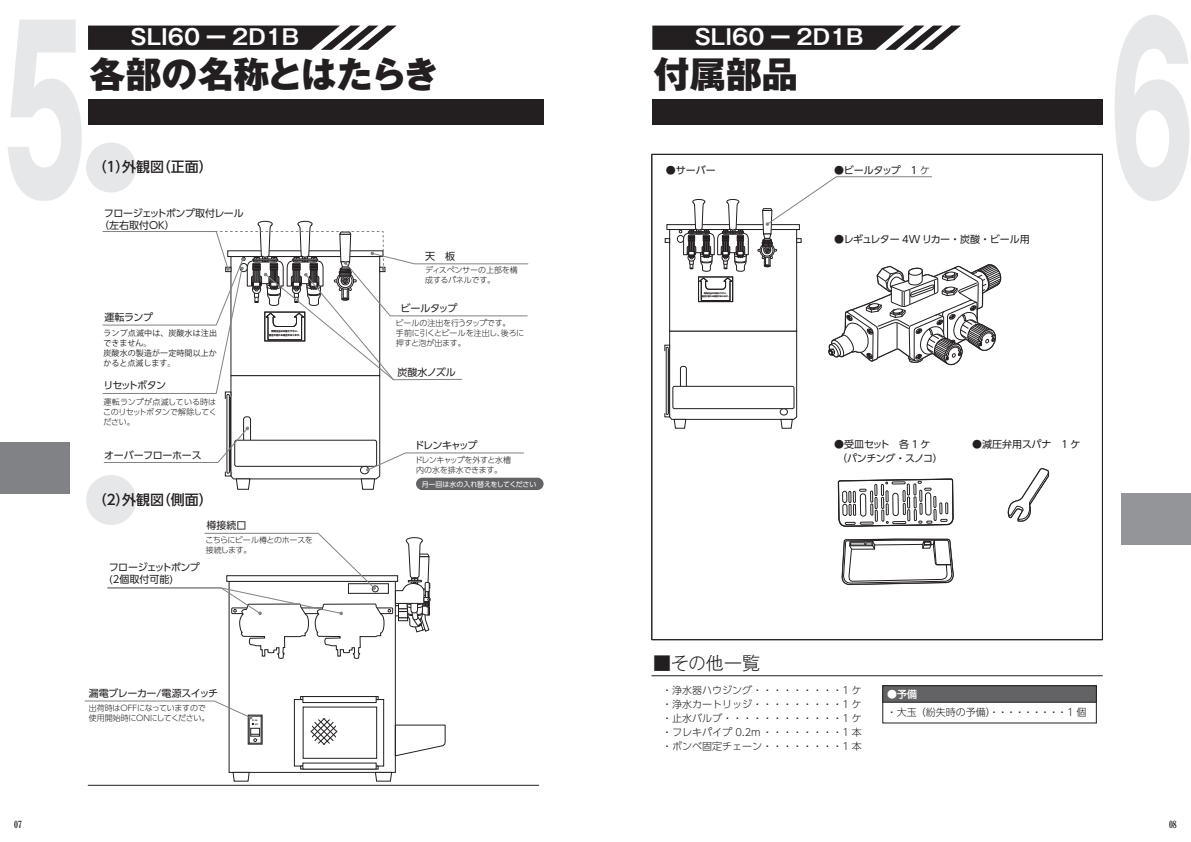
<style>
.page{position:relative;width:1191px;height:842px;background:#fff}
.page>*{position:absolute;margin:0;border:0;box-sizing:border-box;transform-origin:0 0}
.t1{font:700 224px "Gothic MB101 Pro";color:#e6e7e9;scale:.5 1}
.t2{font:800 36px "Gothic MB101 Pro";color:#231f20}
.t3{font:700 21.3px "Gothic MB101 Pro De";color:#fff}
.t4{font:300 18px "Gothic MB101 Pro";letter-spacing:-.01em;color:#231f20}
.t5{font:500 14px "UD Shin Go Pro";color:#231f20}
.t6{font:10px/12px "UD Shin Go Pro";letter-spacing:-.035em;color:#231f20}
.t7{font:300 10px/14px "UD Shin Go Pro";color:#231f20;text-align:justify}
.t8{font:10px "UD Shin Go Pro";color:#231f20}
.t9{font:10px "UD Shin Go Pro";letter-spacing:-.11em;color:#231f20}
.t10{font:10px "UD Shin Go Pro";letter-spacing:-.105em;color:#231f20}
.t11{font:extra-condensed 10px "Gloucester";color:#231f20}
.t12{font:500 10px "Shin Go Pro";color:#fff}
.t13{font:300 8px/10px "UD Shin Go Pro";letter-spacing:-.03em;color:#231f20}
.t14{font:8px/10px "Koz Go Pr 6 N";letter-spacing:.015em;color:#231f20}
.t15{font:300 8px/10px "UD Shin Go Pro";letter-spacing:-.055em;color:#231f20}
.t16{font:7px "UD Shin Go Pro";letter-spacing:-.025em;color:#fff}
.t17{font:700 2.3px/4px "UD Shin Go Pr 6 De";letter-spacing:.1em;color:#231f20;text-align:center;scale:.92 1}
.t18{font:700 2px/3.4px "UD Shin Go Pr 6 De";letter-spacing:.1em;color:#231f20;text-align:center;scale:.92 1}
.t19{font:700 condensed 1.9px/3.8px "Helvetica Neue";color:#231f20;scale:1.2 1}
.s1{font-weight:300}
</style>
<div class="page">
<div style="left:652px;top:99px;width:451px;height:25px;background:#231f20"></div>
<hr style="left:88px;top:785px;width:451px;height:1px;background:#231f20">
<div style="left:1121px;top:493px;width:70px;height:51px;background:#939598"></div>
<div style="left:0;top:442px;width:69px;height:51px;background:#808285"></div>
<div style="left:86px;top:142px;width:50px;height:50px;background:#e6e7e9;border-radius:50%"></div>
<div style="left:88px;top:99px;width:456px;height:25px;background:#231f20"></div>
<div style="left:86px;top:475px;width:50px;height:50px;background:#e6e7e9;border-radius:50%"></div>
<div style="left:229px;top:581px;width:166px;height:192px;background:#fff;border:1px solid #231f20"></div>
<svg style="left:232px;top:772px;width:18px;height:10px"></svg>
<svg style="left:375px;top:772px;width:17px;height:10px"></svg>
<div style="left:294px;top:699px;width:90px;height:67px;background:#fff;border:1px solid #231f20"></div>
<svg style="left:300px;top:696px;width:78px;height:4px"></svg>
<div style="left:303px;top:696px;width:73px;height:7px;background:#fff;border:1px solid #231f20"></div>
<div style="left:300px;top:766px;width:78px;height:3px;background:#fff;border:1px solid #231f20"></div>
<svg style="left:303px;top:763px;width:73px;height:6px"></svg>
<svg style="left:310px;top:718px;width:28px;height:27px"></svg>
<div style="left:416px;top:478px;width:127px;height:12px;background:#636366;border-radius:6px"></div>
<svg style="left:395px;top:725px;width:50px;height:31px"></svg>
<div style="left:248px;top:715px;width:14px;height:29px;border:1px solid #231f20"></div>
<div style="left:250px;top:728px;width:10px;height:8px;border:1px solid #231f20"></div>
<svg style="left:251px;top:734px;width:9px;height:8px"></svg>
<svg style="left:88px;top:26px;width:308px;height:24px;background:#413d3e"></svg>
<svg style="left:652px;top:26px;width:309px;height:24px;background:#413e3f"></svg>
<svg style="left:84px;top:700px;width:170px;height:25px"></svg>
<hr style="left:652px;top:675px;width:450px;height:1px;background:#231f20">
<div style="left:882px;top:685px;width:214px;height:17px;background:#636366;border:1px solid #231f20"></div>
<svg style="left:1007px;top:468px;width:42px;height:54px"></svg>
<svg style="left:841px;top:538px;width:112px;height:47px"></svg>
<svg style="left:837px;top:478px;width:116px;height:49px"></svg>
<svg style="left:107px;top:523px;width:324px;height:141px"></svg>
<svg style="left:664px;top:176px;width:337px;height:253px"></svg>
<svg style="left:102px;top:220px;width:427px;height:270px"></svg>
<h1 class="t1" style="left:2px;top:-75px;width:172px">5</h1>
<h1 class="t1" style="left:1109px;top:-75px;width:172px">6</h1>
<h3 class="t3" style="left:130px;top:20px;width:170px">SLI60 ー 2D1B</h3>
<h3 class="t3" style="left:695px;top:20px;width:170px">SLI60 ー 2D1B</h3>
<h2 class="t2" style="left:90px;top:44px;width:351px">各部の名称とはたらき</h2>
<h2 class="t2" style="left:654px;top:44px;width:145px">付属部品</h2>
<h3 class="t5" style="left:93px;top:156px;width:122px">（１）外観図（正面）</h3>
<p class="t6" style="left:665px;top:164px;width:51px">●サーバー</p>
<p class="t6" style="left:834px;top:164px;width:97px">●ビールタップ　1 <span class="s1">ケ</span></p>
<p class="t6" style="left:99px;top:206px;width:146px;text-indent:5px">フロージェットポンプ取付レール（左右取付OK）</p>
<p class="t6" style="left:104px;top:311px;width:50px">運転ランプ</p>
<p class="t14" style="left:103px;top:329px;width:115px">ランプ点滅中は、炭酸水は注出できません。<br>炭酸水の製造が一定時間以上かかると点滅します。</p>
<p class="t10" style="left:103px;top:378px;width:64px">リセットボタン</p>
<p class="t13" style="left:103px;top:397px;width:115px;text-align:justify">運転ランプが点滅している時はこのリセットボタンで解除してください。</p>
<p class="t6" style="left:104px;top:448px;width:99px">オーバーフローホース</p>
<h3 class="t5" style="left:93px;top:488px;width:122px">（２）外観図（側面）</h3>
<p class="t6" style="left:206px;top:519px;width:41px">樽接続口</p>
<p class="t17" style="left:269px;top:329px;width:37px">同時注出はお控え下さい。<br>割合が変わる場合があります。</p>
<p class="t15" style="left:205px;top:534px;width:109px">こちらにビール樽とのホースを接続します。</p>
<p class="t6" style="left:109px;top:561px;width:93px">フロージェットポンプ(2個取付可能)</p>
<p class="t6" style="left:89px;top:687px;width:131px">漏電ブレーカー/電源スイッチ</p>
<p class="t13" style="left:89px;top:702px;width:122px">出荷時はOFFになっていますので使用開始時にONにしてください。</p>
<p class="t19" style="left:255px;top:718px;width:4px">ON<br>OFF</p>
<p class="t6" style="left:425px;top:250px;width:31px">天　板</p>
<p class="t13" style="left:425px;top:265px;width:94px">ディスペンサーの上部を構成するパネルです。</p>
<p class="t6" style="left:400px;top:302px;width:59px">ビールタップ</p>
<p class="t13" style="left:395px;top:317px;width:130px">ビールの注出を行うタップです。<br>手前に引くとビールを注出し、後ろに押すと泡が出ます。</p>
<p class="t6" style="left:397px;top:365px;width:60px">炭酸水ノズル</p>
<p class="t9" style="left:414px;top:437px;width:65px">ドレンキャップ</p>
<p class="t13" style="left:415px;top:454px;width:98px">ドレンキャップを外すと水槽内の水を排水できます。</p>
<p class="t16" style="left:422px;top:478px;width:116px">月一回は水の入れ替えをしてください</p>
<p class="t18" style="left:702px;top:291px;width:32px">同時注出はお控え下さい。<br>割合が変わる場合があります。</p>
<p class="t6" style="left:834px;top:233px;width:197px">●レギュレター 4W リカー・炭酸・ビール用</p>
<p class="t6" style="left:834px;top:438px;width:98px">●受皿セット　各 1 ケ</p>
<p class="t8" style="left:972px;top:436px;width:110px">●減圧弁用スパナ　1 ケ</p>
<p class="t6" style="left:837px;top:451px;width:107px">（パンチング・スノコ）</p>
<h3 class="t4" style="left:653px;top:648px;width:108px">■その他一覧</h3>
<p class="t7" style="left:662px;top:683px;width:201px">・浄水器ハウジング・・・・・・・・・1 ケ・浄水カートリッジ・・・・・・・・・1 ケ・止水バルブ・・・・・・・・・・・・1 ケ・フレキパイプ 0.2m ・・・・・・・・1 本・ボンベ固定チェーン・・・・・・・・1 本</p>
<p class="t12" style="left:887px;top:686px;width:31px">●予備</p>
<p class="t7" style="left:886px;top:705px;width:201px">・大玉（紛失時の予備）・・・・・・・・・1 個</p>
<p class="t11" style="left:14px;top:818px;width:9px">07</p>
<p class="t11" style="left:1169px;top:818px;width:9px">08</p>
</div>
